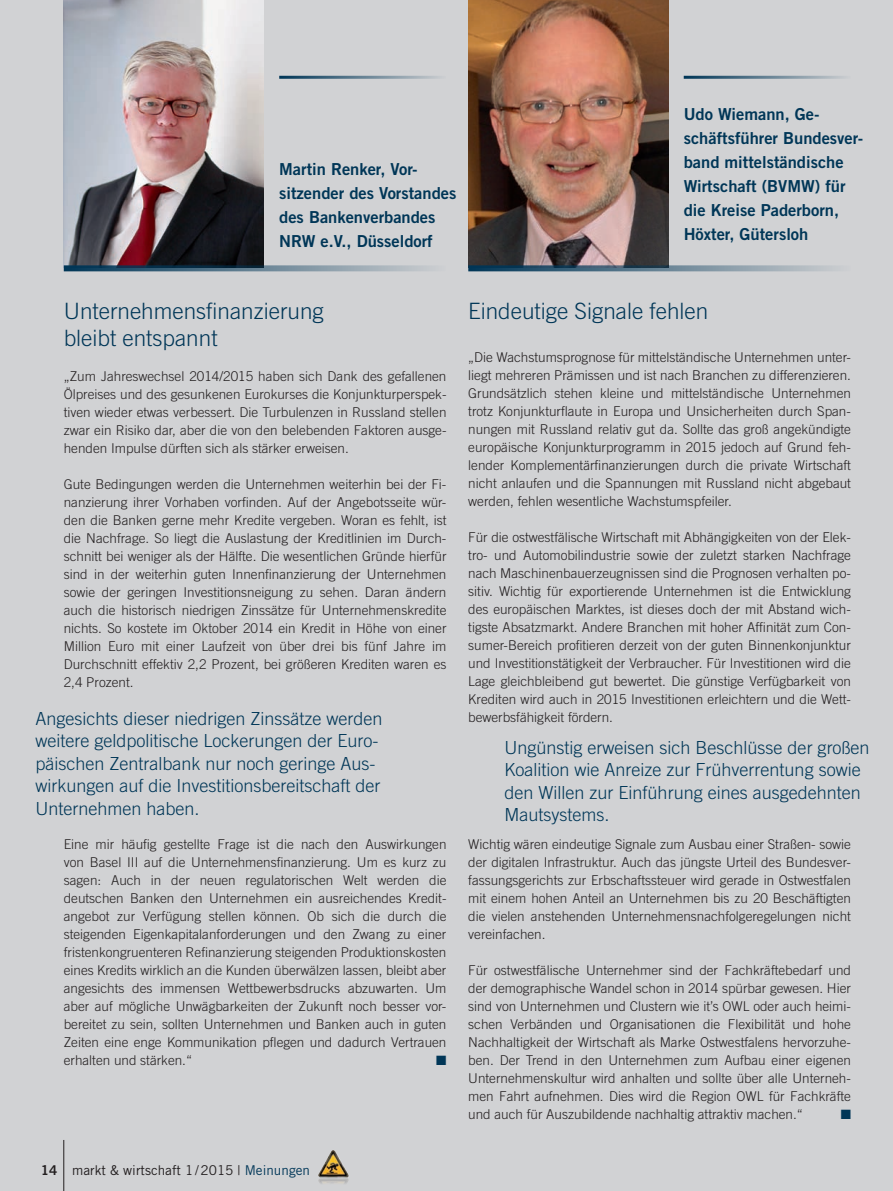
<style>
.page{position:relative;width:893px;height:1191px;background:#d1d2d4}
.page>*{position:absolute;margin:0;border:0;box-sizing:border-box;transform-origin:0 0}
.t1{font:300 22.5px/27px "Trade Gothic";color:#003657}
.t2{font:300 18px/22.5px "Trade Gothic";color:#003657}
.t3{font:16.5px/24px "Trade Gothic Bold Two";color:#003657}
.t4{font:300 13.5px/18px "Trade Gothic";color:#231f20;text-align:justify}
.t5{font:13.5px "Trade Gothic";color:#231f20}
.t6{font:13.5px "Zapf Dingbats ITC";color:#003657}
.s1{font-family:"Trade Gothic Bold Two"}
.s2{color:#003657}
</style>
<div class="page">
<hr style="left:63px;top:1140px;width:1px;height:51px;background:#231f20">
<img style="left:318px;top:1150px;width:31px;height:34px">
<img style="left:64px;top:0;width:200px;height:265px">
<img style="left:468px;top:0;width:200px;height:265px">
<hr style="left:279px;top:76px;width:167px;height:3px;background:#003657">
<hr style="left:684px;top:76px;width:167px;height:3px;background:#003657">
<svg style="left:64px;top:265px;width:366px;height:6px;background:#597384"></svg>
<svg style="left:468px;top:265px;width:367px;height:6px;background:#60798b"></svg>
<p class="t3" style="left:279px;top:156px;width:179px">Martin Renker, Vor&shy;sitzender des Vorstandes des Bankenverbandes<br>NRW e.V., Düsseldorf</p>
<p class="t3" style="left:684px;top:102px;width:181px">Udo Wiemann, Ge&shy;schäftsführer Bundesver&shy;band mittelständische<br>Wirtschaft (BVMW) für die Kreise Paderborn,<br>Höxter, Gütersloh</p>
<h1 class="t1" style="left:64px;top:297px;width:262px">Unternehmensfinanzierung bleibt entspannt</h1>
<h1 class="t1" style="left:468px;top:297px;width:242px">Eindeutige Signale fehlen</h1>
<p class="t4" style="left:64px;top:366px;width:384px">„Zum Jahreswechsel 2014/2015 haben sich Dank des gefallenen Ölpreises und des gesunkenen Eurokurses die Konjunkturperspek&shy;tiven wieder etwas verbessert. Die Turbulenzen in Russland stellen zwar ein Risiko dar, aber die von den belebenden Faktoren ausge&shy;henden Impulse dürften sich als stärker erweisen.</p>
<p class="t4" style="left:64px;top:474px;width:384px">Gute Bedingungen werden die Unternehmen weiterhin bei der Fi&shy;nanzierung ihrer Vorhaben vorfinden. Auf der Angebotsseite wür&shy;den die Banken gerne mehr Kredite vergeben. Woran es fehlt, ist die Nachfrage. So liegt die Auslastung der Kreditlinien im Durch&shy;schnitt bei weniger als der Hälfte. Die wesentlichen Gründe hierfür sind in der weiterhin guten Innenfinanzierung der Unternehmen sowie der geringen Investitionsneigung zu sehen. Daran ändern auch die historisch niedrigen Zinssätze für Unternehmenskredite nichts. So kostete im Oktober 2014 ein Kredit in Höhe von einer Million Euro mit einer Laufzeit von über drei bis fünf Jahre im Durchschnitt effektiv 2,2 Prozent, bei größeren Krediten waren es 2,4 Prozent.</p>
<h2 class="t2" style="left:35px;top:707px;width:349px">Angesichts dieser niedrigen Zinssätze werden weitere geldpolitische Lockerungen der Euro&shy;päischen Zentralbank nur noch geringe Aus&shy;wirkungen auf die Investitionsbereitschaft der Unternehmen haben.</h2>
<p class="t4" style="left:64px;top:834px;width:384px">Eine mir häufig gestellte Frage ist die nach den Auswirkungen von Basel III auf die Unternehmensfinanzierung. Um es kurz zu sagen: Auch in der neuen regulatorischen Welt werden die deutschen Banken den Unternehmen ein ausreichendes Kredit&shy;angebot zur Verfügung stellen können. Ob sich die durch die steigenden Eigenkapitalanforderungen und den Zwang zu einer fristenkongruenteren Refinanzierung steigenden Produktionskosten eines Kredits wirklich an die Kunden überwälzen lassen, bleibt aber angesichts des immensen Wettbewerbsdrucks abzuwarten. Um aber auf mögliche Unwägbarkeiten der Zukunft noch besser vor&shy;bereitet zu sein, sollten Unternehmen und Banken auch in guten Zeiten eine enge Kommunikation pflegen und dadurch Vertrauen erhalten und stärken.“</p>
<p class="t6" style="left:436px;top:1053px;width:12px">■</p>
<p class="t5" style="left:41px;top:1161px;width:271px"><span class="s1">14</span> markt &amp; wirtschaft 1/2015 | <span class="s2">Meinungen</span></p>
<p class="t4" style="left:468px;top:348px;width:384px">„Die Wachstumsprognose für mittelständische Unternehmen unter&shy;liegt mehreren Prämissen und ist nach Branchen zu differenzieren.<br>Grundsätzlich stehen kleine und mittelständische Unternehmen trotz Konjunkturflaute in Europa und Unsicherheiten durch Span&shy;nungen mit Russland relativ gut da. Sollte das groß angekündigte europäische Konjunkturprogramm in 2015 jedoch auf Grund feh&shy;lender Komplementärfinanzierungen durch die private Wirtschaft nicht anlaufen und die Spannungen mit Russland nicht abgebaut werden, fehlen wesentliche Wachstumspfeiler.</p>
<p class="t4" style="left:468px;top:528px;width:384px">Für die ostwestfälische Wirtschaft mit Abhängigkeiten von der Elek&shy;tro- und Automobilindustrie sowie der zuletzt starken Nachfrage nach Maschinenbauerzeugnissen sind die Prognosen verhalten po&shy;sitiv. Wichtig für exportierende Unternehmen ist die Entwicklung des europäischen Marktes, ist dieses doch der mit Abstand wich&shy;tigste Absatzmarkt. Andere Branchen mit hoher Affinität zum Con&shy;sumer-Bereich profitieren derzeit von der guten Binnenkonjunktur und Investitionstätigkeit der Verbraucher. Für Investitionen wird die Lage gleichbleibend gut bewertet. Die günstige Verfügbarkeit von Krediten wird auch in 2015 Investitionen erleichtern und die Wett&shy;bewerbsfähigkeit fördern.</p>
<h2 class="t2" style="left:505px;top:736px;width:367px">Ungünstig erweisen sich Beschlüsse der großen Koalition wie Anreize zur Frühverrentung sowie den Willen zur Einführung eines ausgedehnten Mautsystems.</h2>
<p class="t4" style="left:468px;top:834px;width:384px">Wichtig wären eindeutige Signale zum Ausbau einer Straßen- sowie der digitalen Infrastruktur. Auch das jüngste Urteil des Bundesver&shy;fassungsgerichts zur Erbschaftssteuer wird gerade in Ostwestfalen mit einem hohen Anteil an Unternehmen bis zu 20 Beschäftigten die vielen anstehenden Unternehmensnachfolgeregelungen nicht vereinfachen.</p>
<p class="t4" style="left:468px;top:960px;width:384px">Für ostwestfälische Unternehmer sind der Fachkräftebedarf und der demographische Wandel schon in 2014 spürbar gewesen. Hier sind von Unternehmen und Clustern wie it’s OWL oder auch heimi&shy;schen Verbänden und Organisationen die Flexibilität und hohe Nachhaltigkeit der Wirtschaft als Marke Ostwestfalens hervorzuhe&shy;ben. Der Trend in den Unternehmen zum Aufbau einer eigenen Unternehmenskultur wird anhalten und sollte über alle Unterneh&shy;men Fahrt aufnehmen. Dies wird die Region OWL für Fachkräfte und auch für Auszubildende nachhaltig attraktiv machen.“</p>
<p class="t6" style="left:841px;top:1107px;width:12px">■</p>
</div>
